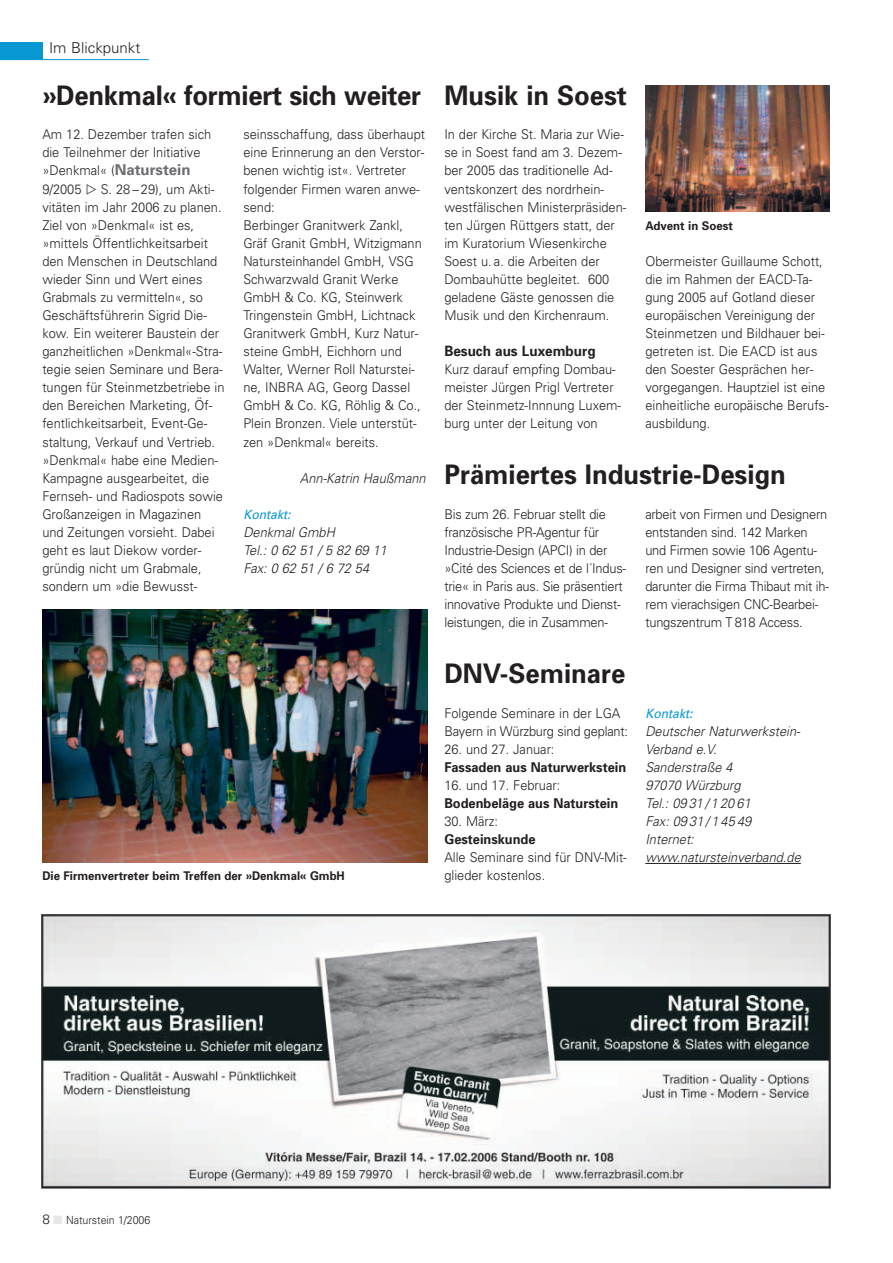
<style>
.page{position:relative;width:893px;height:1263px;background:#fff}
.page>*{position:absolute;margin:0;border:0;box-sizing:border-box;transform-origin:0 0}
.t1{font:700 27px "Univers";color:#231f20;scale:.95 1}
.t2{font:300 15px "Univers";color:#231f20}
.t3{font:700 14.25px "Univers";color:#231f20;scale:.95 1}
.t4{font:300 13.5px/18px "Univers";color:#231f20;scale:.95 1}
.t5{font:italic 300 13.5px/18px "Univers";color:#231f20;scale:.95 1}
.t6{font:700 13.5px "Univers";color:#231f20;scale:.95 1}
.t7{font:italic 12.75px "Univers";color:#0798d1;scale:.95 1}
.t8{font:700 12px "Univers";color:#231f20;scale:.95 1}
.t9{font:300 11.25px "Univers";letter-spacing:-.005em;color:#231f20;scale:.95 1}
.s1{font-weight:700;font-size:15px;color:#6c6d70}
.s2{font-size:13.5px}
</style>
<div class="page">
<img style="left:645px;top:85px;width:184px;height:127px">
<div style="left:0;top:43px;width:42px;height:17px;background:#0798d1"></div>
<hr style="left:0;top:59px;width:149px;height:1px;background:#0798d1">
<img style="left:41px;top:914px;width:789px;height:274px">
<img style="left:42px;top:609px;width:385px;height:253px">
<hr style="left:645px;top:863px;width:32px;height:1px;background:#231f20">
<hr style="left:676px;top:863px;width:124px;height:1px;background:#231f20">
<p class="t2" style="left:49px;top:43px;width:93px">Im Blickpunkt</p>
<h1 class="t1" style="left:42px;top:85px;width:400px">»Denkmal« formiert sich weiter</h1>
<p class="t4" style="left:42px;top:127px;width:179px">Am 12. Dezember trafen sich die Teilnehmer der Initiative »Denkmal« (<span class="s1">Naturstein<br></span>9/2005</p>
<p class="t4" style="left:42px;top:181px;width:193px;text-indent:58px">S. 28 – 29), um Akti&shy;vitäten im Jahr 2006 zu planen.<br>Ziel von »Denkmal« ist es, »mittels Öffentlichkeitsarbeit den Menschen in Deutschland wieder Sinn und Wert eines<br>Grabmals zu vermitteln«, so<br>Geschäftsführerin Sigrid Die&shy;kow. Ein weiterer Baustein der ganzheitlichen »Denkmal«-Stra&shy;tegie seien Seminare und Bera&shy;tungen für Steinmetzbetriebe in den Bereichen Marketing, Öf&shy;fentlichkeitsarbeit, Event-Ge&shy;staltung, Verkauf und Vertrieb. »Denkmal« habe eine Medien-<br>Kampagne ausgearbeitet, die<br>Fernseh- und Radiospots sowie<br>Großanzeigen in Magazinen und Zeitungen vorsieht. Dabei geht es laut Diekow vorder&shy;gründig nicht um Grabmale, sondern um »die Bewusst-</p>
<p class="t4" style="left:243px;top:127px;width:193px">seinsschaffung, dass überhaupt eine Erinnerung an den Verstor&shy;benen wichtig ist«. Vertreter folgender Firmen waren anwe&shy;send:<br>Berbinger Granitwerk Zankl,<br>Gräf Granit GmbH, Witzigmann<br>Natursteinhandel GmbH, VSG<br>Schwarzwald Granit Werke<br>GmbH &amp; Co. KG, Steinwerk<br>Tringenstein GmbH, Lichtnack<br>Granitwerk GmbH, Kurz Natur&shy;steine GmbH, Eichhorn und<br>Walter, Werner Roll Naturstei&shy;ne, INBRA AG, Georg Dassel<br>GmbH &amp; Co. KG, Röhlig &amp; Co.,<br>Plein Bronzen. Viele unterstüt&shy;zen »Denkmal« bereits.</p>
<p class="t5" style="left:300px;top:470px;width:134px">Ann-Katrin Haußmann</p>
<p class="t7" style="left:243px;top:510px;width:51px">Kontakt:</p>
<p class="t5" style="left:243px;top:524px;width:153px">Denkmal GmbH<br>Tel.: 0 62 51 / 5 82 69 11<br>Fax: 0 62 51 / 6 72 54</p>
<p class="t8" style="left:42px;top:872px;width:320px">Die Firmenvertreter beim Treffen der »Denkmal« GmbH</p>
<h1 class="t1" style="left:444px;top:85px;width:194px">Musik in Soest</h1>
<p class="t4" style="left:444px;top:127px;width:193px">In der Kirche St. Maria zur Wie&shy;se in Soest fand am 3. Dezem&shy;ber 2005 das traditionelle Ad&shy;ventskonzert des nordrhein&shy;westfälischen Ministerpräsiden&shy;ten Jürgen Rüttgers statt, der im Kuratorium Wiesenkirche<br>Soest u. a. die Arbeiten der<br>Dombauhütte begleitet. 600 geladene Gäste genossen die<br>Musik und den Kirchenraum.</p>
<p class="t3" style="left:444px;top:346px;width:161px">Besuch aus Luxemburg</p>
<p class="t4" style="left:444px;top:362px;width:188px">Kurz darauf empfing Dombau&shy;meister Jürgen Prigl Vertreter der Steinmetz-Innnung Luxem&shy;burg unter der Leitung von</p>
<p class="t8" style="left:645px;top:221px;width:94px">Advent in Soest</p>
<p class="t4" style="left:645px;top:253px;width:194px">Obermeister Guillaume Schott, die im Rahmen der EACD-Ta&shy;gung 2005 auf Gotland dieser europäischen Vereinigung der<br>Steinmetzen und Bildhauer bei&shy;getreten ist. Die EACD ist aus den Soester Gesprächen her&shy;vorgegangen. Hauptziel ist eine einheitliche europäische Berufs&shy;ausbildung.</p>
<h1 class="t1" style="left:444px;top:465px;width:361px">Prämiertes Industrie-Design</h1>
<p class="t4" style="left:444px;top:506px;width:193px">Bis zum 26. Februar stellt die französische PR-Agentur für<br>Industrie-Design (APCI) in der »Cité des Sciences et de l´Indus&shy;trie« in Paris aus. Sie präsentiert innovative Produkte und Dienst&shy;leistungen, die in Zusammen-</p>
<p class="t4" style="left:645px;top:506px;width:195px">arbeit von Firmen und Designern entstanden sind. 142 Marken und Firmen sowie 106 Agentu&shy;ren und Designer sind vertreten, darunter die Firma Thibaut mit ih&shy;rem vierachsigen CNC-Bearbei&shy;tungszentrum T 818 Access.</p>
<h1 class="t1" style="left:444px;top:663px;width:192px">DNV-Seminare</h1>
<p class="t4" style="left:444px;top:705px;width:195px">Folgende Seminare in der LGA<br>Bayern in Würzburg sind geplant:</p>
<p class="t4" style="left:444px;top:741px;width:117px">26. und 27. Januar:</p>
<p class="t6" style="left:444px;top:762px;width:193px">Fassaden aus Naturwerkstein</p>
<p class="t4" style="left:444px;top:777px;width:123px">16. und 17. Februar:</p>
<p class="t6" style="left:444px;top:798px;width:185px">Bodenbeläge aus Naturstein</p>
<p class="t4" style="left:444px;top:813px;width:58px">30. März:</p>
<p class="t6" style="left:444px;top:834px;width:98px">Gesteinskunde</p>
<p class="t4" style="left:444px;top:850px;width:193px">Alle Seminare sind für DNV-Mit&shy;glieder kostenlos.</p>
<p class="t7" style="left:645px;top:708px;width:51px">Kontakt:</p>
<p class="t5" style="left:645px;top:723px;width:165px">Deutscher Naturwerkstein-<br>Verband e.V.<br>Sanderstraße 4<br>97070 Würzburg<br>Tel.: 09 31 / 1 20 61<br>Fax: 09 31 / 1 45 49<br>Internet: www.natursteinverband.de</p>
<p class="t9" style="left:42px;top:1216px;width:115px"><span class="s2">8</span> Naturstein 1/2006</p>
</div>
